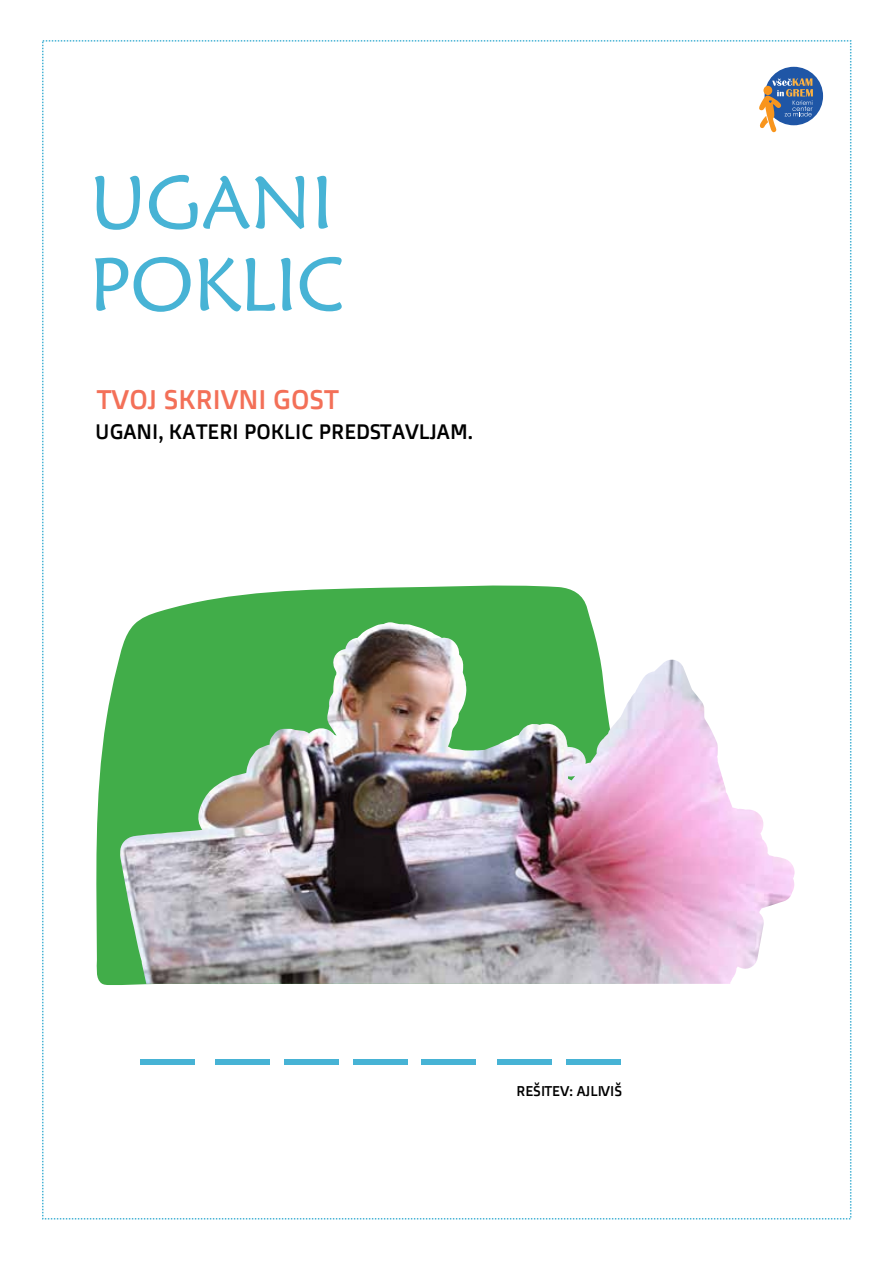
<style>
.page{position:relative;width:893px;height:1263px;background:#fff}
.page>*{position:absolute;margin:0;border:0;box-sizing:border-box;transform-origin:0 0}
.t1{font:75px/82.1px "Maiandra GD";color:#47b3d5}
.t2{font:27px "Doppio One";color:#f37058}
.t3{font:21px "Doppio One";color:#000}
.t4{font:14.25px "Doppio One";color:#000}
</style>
<div class="page">
<div style="left:764px;top:67px;width:59px;height:58px;background:#1f56a6;border-radius:50%"></div>
<svg style="left:759px;top:78px;width:54px;height:55px"></svg>
<svg style="left:96px;top:585px;width:496px;height:400px;fill:#41ad49"></svg>
<div style="left:140px;top:1059px;width:54px;height:5px;background:#47b3d5"></div>
<div style="left:422px;top:1059px;width:54px;height:5px;background:#47b3d5"></div>
<div style="left:215px;top:1059px;width:55px;height:5px;background:#47b3d5"></div>
<div style="left:497px;top:1059px;width:54px;height:5px;background:#47b3d5"></div>
<div style="left:284px;top:1059px;width:55px;height:5px;background:#47b3d5"></div>
<div style="left:566px;top:1059px;width:54px;height:5px;background:#47b3d5"></div>
<div style="left:353px;top:1059px;width:54px;height:5px;background:#47b3d5"></div>
<img style="left:120px;top:624px;width:674px;height:360px">
<h1 class="t1" style="left:90px;top:168px;width:258px">UGANI<br>POKLIC</h1>
<p class="t2" style="left:97px;top:382px;width:244px">TVOJ SKRIVNI GOST</p>
<p class="t3" style="left:95px;top:418px;width:379px">UGANI, KATERI POKLIC PREDSTAVLJAM.</p>
<p class="t4" style="left:516px;top:1081px;width:107px">REŠITEV: AJLIVIŠ</p>
</div>
